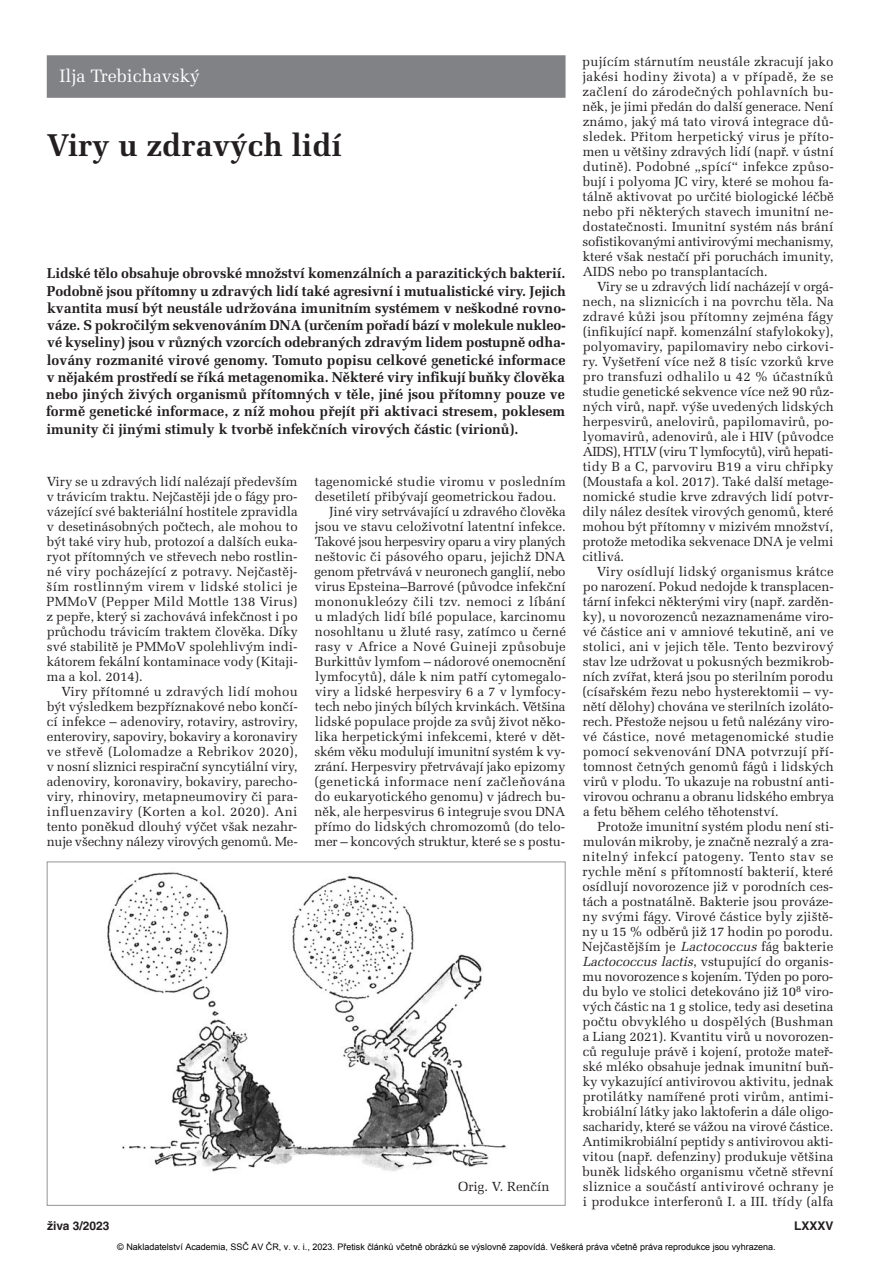
<style>
.page{position:relative;width:893px;height:1263px;background:#fff}
.page>*{position:absolute;margin:0;border:0;box-sizing:border-box;transform-origin:0 0}
.t1{font:700 31.5px "Melior CE";color:#231f20}
.t2{font:18px "Melior CE";color:#fff}
.t3{font:700 14.25px/17.2px "Melior CE";color:#231f20;text-align:justify}
.t4{font:13.2px/15px "Melior CE";color:#231f20;text-align:justify}
.t5{font:13.2px "Melior CE";letter-spacing:.02em;color:#231f20}
.t6{font:13.2px "Melior CE";letter-spacing:-.025em;color:#231f20}
.t7{font:13.2px "Melior CE";letter-spacing:.03em;color:#231f20}
.t8{font:700 12px "Helvetica CE";color:#231f20}
.t9{font:9px "Arial";color:#000}
.s1{font-style:italic}
</style>
<div class="page">
<img style="left:107px;top:872px;width:399px;height:300px">
<div style="left:47px;top:55px;width:519px;height:43px;background:#808285"></div>
<h2 class="t2" style="left:60px;top:70px;width:142px">Ilja Trebichavský</h2>
<h1 class="t1" style="left:47px;top:134px;width:297px">Viry u zdravých lidí</h1>
<p class="t3" style="left:46px;top:266px;width:521px">Lidské tělo obsahuje obrovské množství komenzálních a parazitických bakterií.<br>Podobně jsou přítomny u zdravých lidí také agresivní i mutualistické viry. Jejich kvantita musí být neustále udržována imunitním systémem v neškodné rovno&shy;váze. S pokročilým sekvenováním DNA (určením pořadí bází v molekule nukleo&shy;vé kyseliny) jsou v různých vzorcích odebraných zdravým lidem postupně odha&shy;lovány rozmanité virové genomy. Tomuto popisu celkové genetické informace v nějakém prostředí se říká metagenomika. Některé viry infikují buňky člověka nebo jiných živých organismů přítomných v těle, jiné jsou přítomny pouze ve formě genetické informace, z níž mohou přejít při aktivaci stresem, poklesem imunity či jinými stimuly k tvorbě infekčních virových částic (virionů).</p>
<p class="t4" style="left:47px;top:476px;width:253px">Viry se u zdravých lidí nalézají především v trávicím traktu. Nejčastěji jde o fágy pro&shy;vázející své bakteriální hostitele zpravidla v desetinásobných počtech, ale mohou to být také viry hub, protozoí a dalších euka&shy;ryot přítomných ve střevech nebo rostlin&shy;né viry pocházející z potravy. Nejčastěj&shy;ším rostlinným virem v lidské stolici je PMMoV (Pepper Mild Mottle 138 Virus) z pepře, který si zachovává infekčnost i po průchodu trávicím traktem člověka. Díky své stabilitě je PMMoV spolehlivým indi&shy;kátorem fekální kontaminace vody (Kitaji&shy;ma a kol. 2014).</p>
<p class="t4" style="left:47px;top:686px;width:253px;text-indent:15px">Viry přítomné u zdravých lidí mohou být výsledkem bezpříznakové nebo končí&shy;cí infekce – adenoviry, rotaviry, astroviry, enteroviry, sapoviry, bokaviry a koronaviry ve střevě (Lolomadze a Rebrikov 2020), v nosní sliznici respirační syncytiální viry, adenoviry, koronaviry, bokaviry, parecho&shy;viry, rhinoviry, metapneumoviry či para&shy;influenzaviry (Korten a kol. 2020). Ani tento poněkud dlouhý výčet však nezahr&shy;nuje všechny nálezy virových genomů. Me -</p>
<p class="t4" style="left:315px;top:476px;width:252px">tagenomické studie viromu v posledním</p>
<p class="t4" style="left:315px;top:491px;width:243px">desetiletí přibývají geometrickou řadou.</p>
<p class="t4" style="left:329px;top:506px;width:238px">Jiné viry setrvávající u zdravého člověka</p>
<p class="t4" style="left:315px;top:521px;width:252px">jsou ve stavu celoživotní latentní infekce.</p>
<p class="t6" style="left:315px;top:537px;width:253px">Takové jsou herpesviry oparu a viry planých</p>
<p class="t4" style="left:315px;top:551px;width:252px">neštovic či pásového oparu, jejichž DNA</p>
<p class="t4" style="left:315px;top:566px;width:253px">genom přetrvává v neuronech ganglií, nebo</p>
<p class="t4" style="left:315px;top:581px;width:253px">virus Epsteina–Barrové (původce infekční</p>
<p class="t5" style="left:315px;top:597px;width:252px">mononukleózy čili tzv. nemoci z líbání</p>
<p class="t4" style="left:315px;top:611px;width:253px">u mladých lidí bílé populace, karcinomu</p>
<p class="t4" style="left:315px;top:626px;width:252px">nosohltanu u žluté rasy, zatímco u černé</p>
<p class="t5" style="left:315px;top:642px;width:252px">rasy v Africe a Nové Guineji způsobuje</p>
<p class="t4" style="left:315px;top:656px;width:252px">Burkittův lymfom – nádorové onemocnění</p>
<p class="t4" style="left:315px;top:671px;width:252px">lymfocytů), dále k nim patří cytomegalo-</p>
<p class="t4" style="left:315px;top:686px;width:252px">viry a lidské herpesviry 6 a 7 v lymfocy-</p>
<p class="t4" style="left:315px;top:701px;width:252px">tech nebo jiných bílých krvinkách. Většina</p>
<p class="t4" style="left:315px;top:716px;width:252px">lidské populace projde za svůj život něko-</p>
<p class="t4" style="left:315px;top:731px;width:252px">lika herpetickými infekcemi, které v dět-</p>
<p class="t4" style="left:314px;top:746px;width:252px">ském věku modulují imunitní systém k vy -</p>
<p class="t4" style="left:314px;top:761px;width:253px">zrání. Herpesviry přetrvávají jako epizomy</p>
<p class="t7" style="left:315px;top:777px;width:252px">(genetická informace není začleňována</p>
<p class="t4" style="left:314px;top:791px;width:252px">do eukaryotického genomu) v jádrech bu -</p>
<p class="t4" style="left:315px;top:806px;width:252px">něk, ale herpesvirus 6 integruje svou DNA</p>
<p class="t4" style="left:314px;top:821px;width:252px">přímo do lidských chromozomů (do telo-</p>
<p class="t4" style="left:314px;top:836px;width:252px">mer – koncových struktur, které se s postu-</p>
<p class="t4" style="left:458px;top:1181px;width:93px">Orig. V. Renčín</p>
<p class="t4" style="left:582px;top:56px;width:253px">pujícím stárnutím neustále zkracují jako jakési hodiny života) a v případě, že se začlení do zárodečných pohlavních bu - něk, je jimi předán do další generace. Není známo, jaký má tato virová integrace dů - sledek. Přitom herpetický virus je příto&shy;men u většiny zdravých lidí (např. v ústní dutině). Podobné „spící“ infekce způso&shy;bují i polyoma JC viry, které se mohou fa - tálně aktivovat po určité biologické léčbě nebo při některých stavech imunitní ne - dostatečnosti. Imunitní systém nás brání sofistikovanými antivirovými mechanismy, které však nestačí při poruchách imunity, AIDS nebo po transplantacích.</p>
<p class="t4" style="left:582px;top:281px;width:253px;text-indent:15px">Viry se u zdravých lidí nacházejí v orgá&shy;nech, na sliznicích i na povrchu těla. Na zdravé kůži jsou přítomny zejména fágy (infikující např. komenzální stafylokoky), polyomaviry, papilomaviry nebo cirkovi&shy;ry. Vyšetření více než 8 tisíc vzorků krve pro transfuzi odhalilo u 42 % účastníků studie genetické sekvence více než 90 růz&shy;ných virů, např. výše uvedených lidských herpesvirů, anelovirů, papilomavirů, po - lyomavirů, adenovirů, ale i HIV (původce AIDS), HTLV (viru T lymfocytů), virů hepati - tidy B a C, parvoviru B19 a viru chřipky (Moustafa a kol. 2017). Také další metage&shy;nomické studie krve zdravých lidí potvr&shy;dily nález desítek virových genomů, které mohou být přítomny v mizivém množství, protože metodika sekvenace DNA je velmi citlivá.</p>
<p class="t4" style="left:583px;top:566px;width:253px;text-indent:14px">Viry osídlují lidský organismus krátce po narození. Pokud nedojde k transplacen&shy;tární infekci některými viry (např. zarděn&shy;ky), u novorozenců nezaznamenáme viro&shy;vé částice ani v amniové tekutině, ani ve stolici, ani v jejich těle. Tento bezvirový stav lze udržovat u pokusných bezmikrob - ních zvířat, která jsou po sterilním porodu (císařském řezu nebo hysterektomii – vy - nětí dělohy) chována ve sterilních izoláto&shy;rech. Přestože nejsou u fetů nalézány viro&shy;vé částice, nové metagenomické studie pomocí sekvenování DNA potvrzují pří&shy;tomnost četných genomů fágů i lidských virů v plodu. To ukazuje na robustní anti&shy;virovou ochranu a obranu lidského embrya a fetu během celého těhotenství.</p>
<p class="t4" style="left:582px;top:821px;width:253px;text-indent:15px">Protože imunitní systém plodu není sti&shy;mulován mikroby, je značně nezralý a zra&shy;nitelný infekcí patogeny. Tento stav se rychle mění s přítomností bakterií, které osídlují novorozence již v porodních ces - tách a postnatálně. Bakterie jsou prováze&shy;ny svými fágy. Virové částice byly zjiště&shy;ny u 15 % odběrů již 17 hodin po porodu.<br>Nejčastějším je <span class="s1">Lactococcus</span>fág bakterie <span class="s1">Lactococcus lactis</span>, vstupující do organis&shy;mu novorozence s kojením. Týden po poro&shy;du bylo ve stolici detekováno již 10<sup>8</sup> viro&shy;vých částic na 1 g stolice, tedy asi desetina počtu obvyklého u dospělých (Bushman a Liang 2021). Kvantitu virů u novorozen&shy;ců reguluje právě i kojení, protože mateř&shy;ské mléko obsahuje jednak imunitní buň&shy;ky vykazující antivirovou aktivitu, jednak protilátky namířené proti virům, antimi - krobiální látky jako laktoferin a dále oligo&shy;sacharidy, které se vážou na virové částice.<br>Antimikrobiální peptidy s antivirovou akti&shy;vitou (např. defenziny) produkuje většina buněk lidského organismu včetně střevní sliznice a součástí antivirové ochrany je i produkce interferonů I. a III. třídy (alfa</p>
<p class="t8" style="left:47px;top:1221px;width:64px">živa 3/2023</p>
<p class="t8" style="left:794px;top:1221px;width:41px">LXXXV</p>
<p class="t9" style="left:117px;top:1241px;width:660px">© Nakladatelství Academia, SSČ AV ČR, v. v. i., 2023. Přetisk článků včetně obrázků se výslovně zapovídá. Veškerá práva včetně práva reprodukce jsou vyhrazena.</p>
</div>
